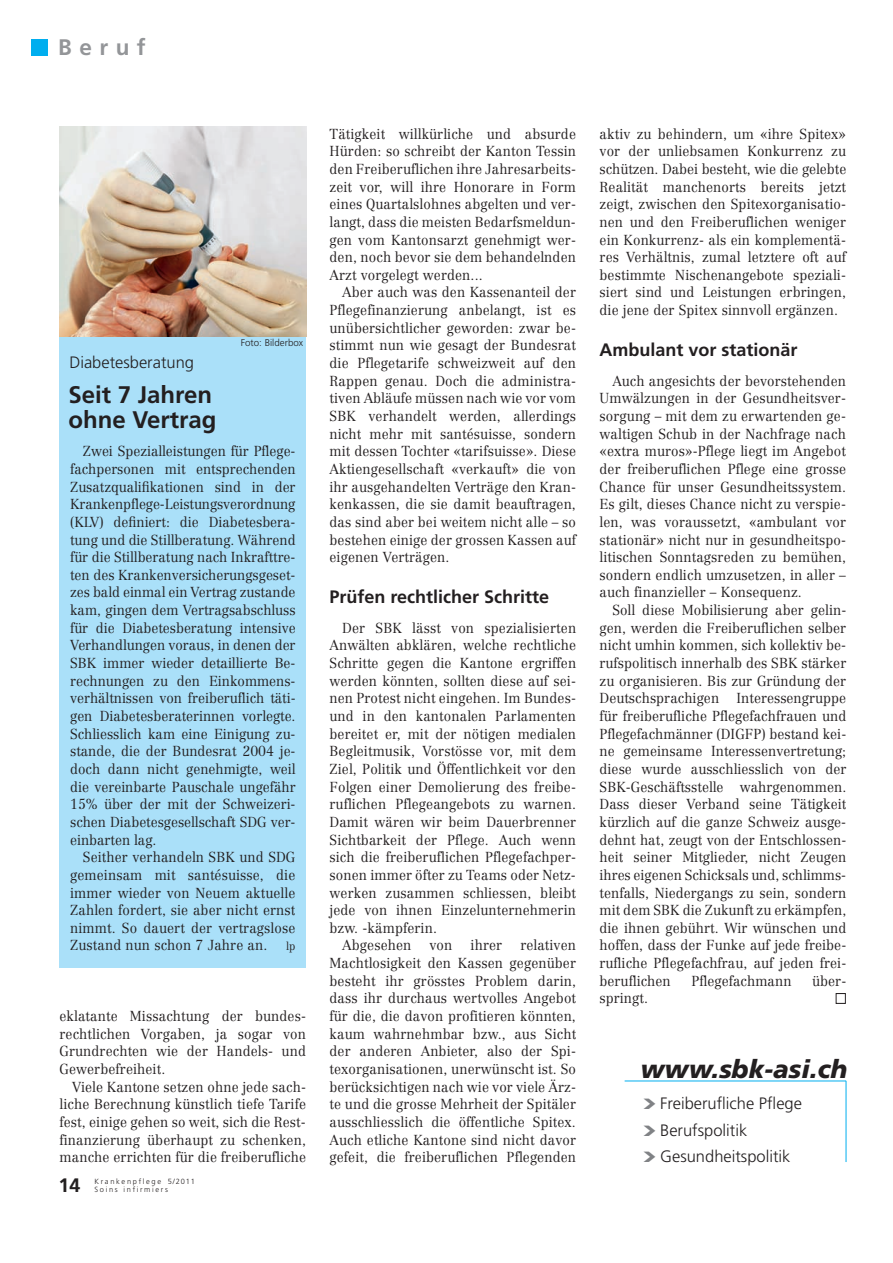
<style>
.page{position:relative;width:893px;height:1263px;background:#fff}
.page>*{position:absolute;margin:0;border:0;box-sizing:border-box;transform-origin:0 0}
.t1{font:italic 900 25.5px "Frutiger";color:#231f20}
.t2{font:700 24px/25.5px "Frutiger";color:#231f20}
.t3{font:700 22.5px "Frutiger";letter-spacing:.335em;color:#939598}
.t4{font:700 19.5px "Frutiger";color:#231f20}
.t5{font:700 18px "Frutiger";color:#231f20}
.t6{font:300 16.5px/26.5px "Frutiger";color:#231f20}
.t7{font:300 14.25px/17.7px "Centennial";letter-spacing:.01em;color:#231f20;text-align:justify;scale:.94 1}
.t8{font:14.25px "Zapf Dingbats";color:#fff;scale:.94 1}
.t9{font:300 11.25px "Centennial";color:#231f20;scale:.94 1}
.t10{font:300 9.75px "Frutiger";color:#231f20}
.t11{font:300 7.5px/8.2px "Frutiger";letter-spacing:.22em;color:#231f20}
.s1{color:#808285}
</style>
<div class="page">
<div style="left:32px;top:39px;width:16px;height:16px;background:#00aeef"></div>
<hr style="left:846px;top:1081px;width:1px;height:81px;background:#00aeef">
<hr style="left:625px;top:1080px;width:221px;height:1px;background:#00aeef">
<div style="left:60px;top:127px;width:246px;height:841px;background:#aae0f9"></div>
<img style="left:60px;top:127px;width:246px;height:210px">
<h3 class="t3" style="left:58px;top:38px;width:89px">Beruf</h3>
<p class="t10" style="left:241px;top:339px;width:64px">Foto: Bilderbox</p>
<p class="t6" style="left:69px;top:351px;width:126px">Diabetesberatung</p>
<h2 class="t2" style="left:69px;top:384px;width:150px">Seit 7 Jahren ohne Vertrag</h2>
<p class="t7" style="left:70px;top:444px;width:241px;text-indent:13px">Zwei Spezialleistungen für Pflege&shy;fachpersonen mit entsprechenden Zusatzqualifikationen sind in der Krankenpflege-Leistungsverordnung (KLV) definiert: die Diabetesbera&shy;tung und die Stillberatung. Während für die Stillberatung nach Inkrafttre&shy;ten des Krankenversicherungsgeset&shy;zes bald einmal ein Vertrag zustande kam, gingen dem Vertragsabschluss für die Diabetesberatung intensive Verhandlungen voraus, in denen der SBK immer wieder detaillierte Be&shy;rechnungen zu den Einkommens&shy;verhältnissen von freiberuflich täti&shy;gen Diabetesberaterinnen vorlegte.<br>Schliesslich kam eine Einigung zu&shy;stande, die der Bundesrat 2004 je&shy;doch dann nicht genehmigte, weil die vereinbarte Pauschale ungefähr 15% über der mit der Schweizeri&shy;schen Diabetesgesellschaft SDG ver&shy;einbarten lag.</p>
<p class="t7" style="left:70px;top:849px;width:241px;text-indent:13px">Seither verhandeln SBK und SDG gemeinsam mit santésuisse, die immer wieder von Neuem aktuelle Zahlen fordert, sie aber nicht ernst nimmt. So dauert der vertragslose Zustand nun schon 7 Jahre an.</p>
<p class="t9" style="left:286px;top:942px;width:11px">lp</p>
<p class="t7" style="left:60px;top:1008px;width:264px">eklatante Missachtung der bundes&shy;rechtlichen Vorgaben, ja sogar von Grundrechten wie der Handels- und Gewerbefreiheit.</p>
<p class="t7" style="left:60px;top:1079px;width:264px;text-indent:13px">Viele Kantone setzen ohne jede sach&shy;liche Berechnung künstlich tiefe Tarife fest, einige gehen so weit, sich die Rest&shy;finanzierung überhaupt zu schenken, manche errichten für die freiberufliche</p>
<h3 class="t4" style="left:59px;top:1178px;width:23px">14</h3>
<p class="t11" style="left:95px;top:1178px;width:102px">Krankenpflege 5/2011<br>Soins infirmiers</p>
<p class="t7" style="left:330px;top:126px;width:264px">Tätigkeit willkürliche und absurde Hürden: so schreibt der Kanton Tessin den Freiberuflichen ihre Jahresarbeits&shy;zeit vor, will ihre Honorare in Form eines Quartalslohnes abgelten und ver&shy;langt, dass die meisten Bedarfsmeldun&shy;gen vom Kantonsarzt genehmigt wer&shy;den, noch bevor sie dem behandelnden Arzt vorgelegt werden...</p>
<p class="t7" style="left:330px;top:285px;width:264px;text-indent:13px">Aber auch was den Kassenanteil der Pflegefinanzierung anbelangt, ist es unübersichtlicher geworden: zwar be&shy;stimmt nun wie gesagt der Bundesrat die Pflegetarife schweizweit auf den Rappen genau. Doch die administra&shy;tiven Abläufe müssen nach wie vor vom SBK verhandelt werden, allerdings nicht mehr mit santésuisse, sondern mit dessen Tochter «tarifsuisse». Diese Aktiengesellschaft «verkauft» die von ihr ausgehandelten Verträge den Kran&shy;kenkassen, die sie damit beauftragen, das sind aber bei weitem nicht alle – so bestehen einige der grossen Kassen auf eigenen Verträgen.</p>
<p class="t5" style="left:330px;top:589px;width:221px">Prüfen rechtlicher Schritte</p>
<p class="t7" style="left:342px;top:620px;width:250px">Der SBK lässt von spezialisierten</p>
<p class="t7" style="left:330px;top:638px;width:264px">Anwälten abklären, welche rechtliche</p>
<p class="t7" style="left:330px;top:655px;width:264px">Schritte gegen die Kantone ergriffen</p>
<p class="t7" style="left:330px;top:673px;width:264px">werden könnten, sollten diese auf sei-</p>
<p class="t7" style="left:330px;top:691px;width:264px">nen Protest nicht eingehen. Im Bundes-</p>
<p class="t7" style="left:330px;top:708px;width:264px">und in den kantonalen Parlamenten</p>
<p class="t7" style="left:330px;top:726px;width:264px">bereitet er, mit der nötigen medialen</p>
<p class="t7" style="left:330px;top:744px;width:264px">Begleitmusik, Vorstösse vor, mit dem</p>
<p class="t7" style="left:330px;top:761px;width:264px">Ziel, Politik und Öffentlichkeit vor den</p>
<p class="t7" style="left:330px;top:779px;width:264px">Folgen einer Demolierung des freibe-</p>
<p class="t7" style="left:330px;top:797px;width:264px">ruflichen Pflegeangebots zu warnen.</p>
<p class="t7" style="left:330px;top:814px;width:264px">Damit wären wir beim Dauerbrenner</p>
<p class="t7" style="left:330px;top:832px;width:264px">Sichtbarkeit der Pflege. Auch wenn</p>
<p class="t7" style="left:330px;top:849px;width:264px">sich die freiberuflichen Pflegefachper-</p>
<p class="t7" style="left:330px;top:867px;width:264px">sonen immer öfter zu Teams oder Netz-</p>
<p class="t7" style="left:330px;top:885px;width:264px">werken zusammen schliessen, bleibt</p>
<p class="t7" style="left:330px;top:902px;width:264px">jede von ihnen Einzelunternehmerin</p>
<p class="t7" style="left:330px;top:920px;width:116px">bzw. -kämpferin.</p>
<p class="t7" style="left:342px;top:938px;width:75px">Abgesehen</p>
<p class="t7" style="left:430px;top:938px;width:26px">von</p>
<p class="t7" style="left:471px;top:938px;width:35px">ihrer</p>
<p class="t7" style="left:330px;top:938px;width:264px;text-indent:191px">relativen Machtlosigkeit den Kassen gegenüber besteht ihr grösstes Problem darin, dass ihr durchaus wertvolles Angebot für die, die davon profitieren könnten, kaum wahrnehmbar bzw., aus Sicht der anderen Anbieter, also der Spi&shy;texorganisationen, unerwünscht ist. So berücksichtigen nach wie vor viele Ärz&shy;te und die grosse Mehrheit der Spitäler ausschliesslich die öffentliche Spitex.<br>Auch etliche Kantone sind nicht davor gefeit, die freiberuflichen Pflegenden</p>
<p class="t7" style="left:600px;top:126px;width:264px">aktiv zu behindern, um «ihre Spitex» vor der unliebsamen Konkurrenz zu schützen. Dabei besteht, wie die gelebte Realität manchenorts bereits jetzt zeigt, zwischen den Spitexorganisatio&shy;nen und den Freiberuflichen weniger ein Konkurrenz- als ein komplementä&shy;res Verhältnis, zumal letztere oft auf bestimmte Nischenangebote speziali&shy;siert sind und Leistungen erbringen, die jene der Spitex sinnvoll ergänzen.</p>
<p class="t5" style="left:600px;top:342px;width:200px">Ambulant vor stationär</p>
<p class="t7" style="left:600px;top:373px;width:264px;text-indent:13px">Auch angesichts der bevorstehenden Umwälzungen in der Gesundheitsver&shy;sorgung – mit dem zu erwartenden ge&shy;waltigen Schub in der Nachfrage nach «extra muros»-Pflege liegt im Angebot der freiberuflichen Pflege eine grosse Chance für unser Gesundheitssystem.<br>Es gilt, dieses Chance nicht zu verspie&shy;len, was voraussetzt, «ambulant vor stationär» nicht nur in gesundheitspo&shy;litischen Sonntagsreden zu bemühen, sondern endlich umzusetzen, in aller – auch finanzieller – Konsequenz.</p>
<p class="t7" style="left:600px;top:602px;width:264px;text-indent:13px">Soll diese Mobilisierung aber gelin&shy;gen, werden die Freiberuflichen selber nicht umhin kommen, sich kollektiv be&shy;rufspolitisch innerhalb des SBK stärker zu organisieren. Bis zur Gründung der Deutschsprachigen Interessengruppe für freiberufliche Pflegefachfrauen und Pflegefachmänner (DIGFP) bestand kei&shy;ne gemeinsame Interessenvertretung; diese wurde ausschliesslich von der SBK-Geschäftsstelle wahrgenommen.<br>Dass dieser Verband seine Tätigkeit kürzlich auf die ganze Schweiz ausge&shy;dehnt hat, zeugt von der Entschlossen&shy;heit seiner Mitglieder, nicht Zeugen ihres eigenen Schicksals und, schlimms&shy;tenfalls, Niedergangs zu sein, sondern mit dem SBK die Zukunft zu erkämpfen, die ihnen gebührt. Wir wünschen und hoffen, dass der Funke auf jede freibe&shy;rufliche Pflegefachfrau, auf jeden frei&shy;beruflichen</p>
<p class="t7" style="left:691px;top:973px;width:108px">Pflegefachmann</p>
<p class="t7" style="left:812px;top:973px;width:38px">über-</p>
<p class="t7" style="left:600px;top:991px;width:53px">springt.</p>
<p class="t8" style="left:836px;top:990px;width:12px">■</p>
<h1 class="t1" style="left:641px;top:1059px;width:208px">www.sbk-asi.ch</h1>
<p class="t6" style="left:643px;top:1091px;width:161px"><span class="s1">❯</span> Freiberufliche Pflege <span class="s1">❯</span> Berufspolitik<br><span class="s1">❯</span> Gesundheitspolitik</p>
</div>
